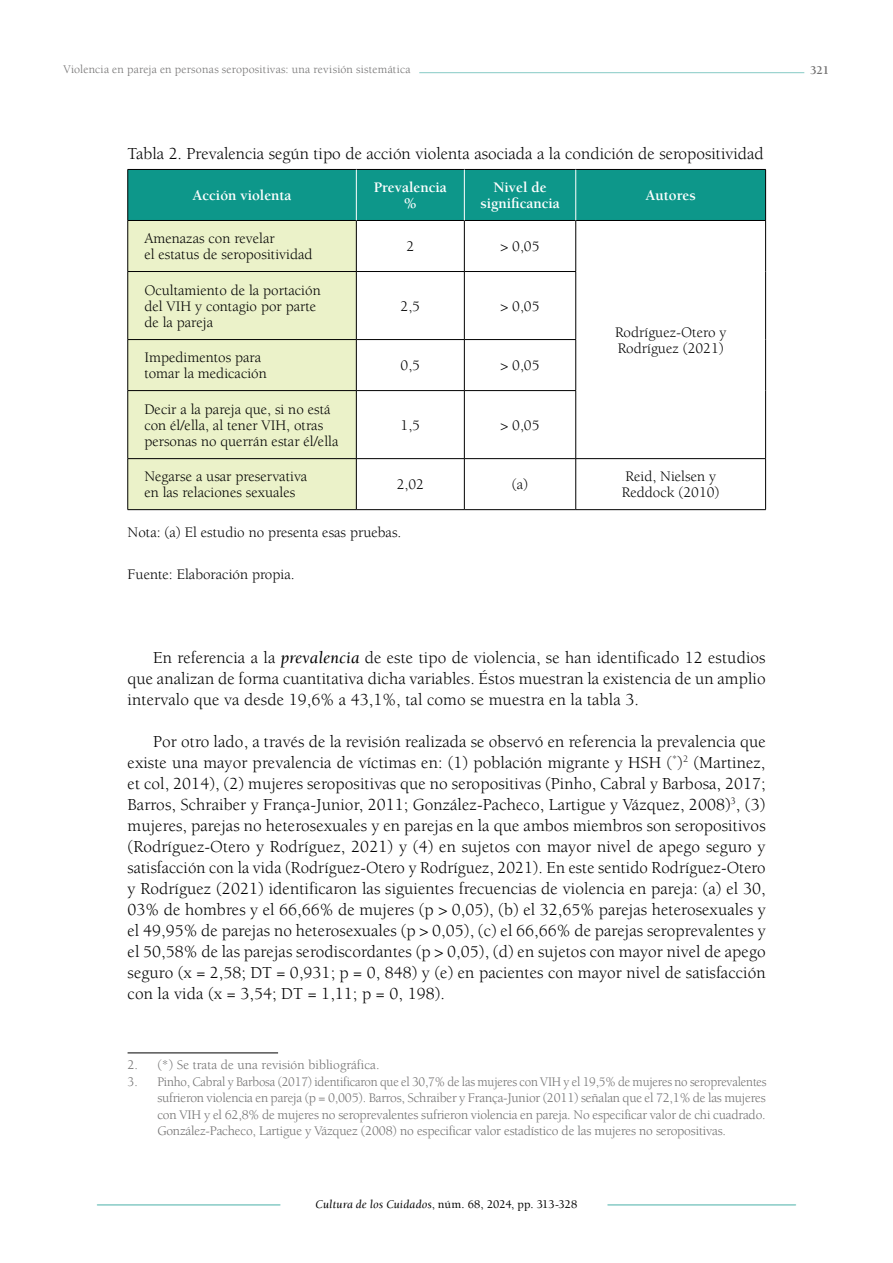
<style>
.page{position:relative;width:893px;height:1263px;background:#fff}
.page>*{position:absolute;margin:0;border:0;box-sizing:border-box;transform-origin:0 0}
.t1{font:17.25px/21px "Berkeley Std";letter-spacing:.005em;color:#000;text-align:justify}
.t2{font:15px/16px "Berkeley Std";color:#000}
.t3{font:700 15px/16px "Berkeley Std";color:#fff;text-align:center}
.t4{font:13.5px/16.5px "Berkeley Std";letter-spacing:-.015em;color:#706f6f;text-align:justify;scale:.96 1}
.t5{font:13.5px "Berkeley Std";letter-spacing:.005em;color:#706f6f}
.t6{font:12px "Berkeley Std";letter-spacing:.015em;color:#706f6f}
.t7{font:500 12px "Berkeley Std";letter-spacing:.005em;color:#000}
.t8{font:700 12px "Berkeley Std";color:#706f6f}
.s1{font-style:italic}
.s2{color:#222}
.s3{font-weight:400;font-style:italic}
</style>
<div class="page">
<div style="left:128px;top:170px;width:637px;height:50px;background:#0d978a"></div>
<div style="left:128px;top:221px;width:228px;height:288px;background:#ebf2c9"></div>
<hr style="left:128px;top:169px;width:228px;height:1px;background:#000">
<hr style="left:127px;top:170px;width:1px;height:50px;background:#000">
<hr style="left:356px;top:169px;width:108px;height:1px;background:#000">
<hr style="left:464px;top:169px;width:112px;height:1px;background:#000">
<hr style="left:576px;top:169px;width:190px;height:1px;background:#000">
<hr style="left:765px;top:170px;width:1px;height:50px;background:#000">
<hr style="left:128px;top:220px;width:228px;height:1px;background:#000">
<hr style="left:127px;top:221px;width:1px;height:50px;background:#000">
<hr style="left:356px;top:220px;width:108px;height:1px;background:#000">
<hr style="left:356px;top:221px;width:1px;height:50px;background:#000">
<hr style="left:464px;top:220px;width:112px;height:1px;background:#000">
<hr style="left:464px;top:221px;width:1px;height:50px;background:#000">
<hr style="left:576px;top:220px;width:190px;height:1px;background:#000">
<hr style="left:575px;top:221px;width:1px;height:50px;background:#000">
<hr style="left:765px;top:221px;width:1px;height:50px;background:#000">
<hr style="left:765px;top:271px;width:1px;height:69px;background:#000">
<hr style="left:765px;top:340px;width:1px;height:51px;background:#000">
<hr style="left:765px;top:391px;width:1px;height:67px;background:#000">
<hr style="left:128px;top:271px;width:228px;height:1px;background:#000">
<hr style="left:127px;top:272px;width:1px;height:67px;background:#000">
<hr style="left:356px;top:271px;width:108px;height:1px;background:#000">
<hr style="left:356px;top:272px;width:1px;height:67px;background:#000">
<hr style="left:464px;top:271px;width:112px;height:1px;background:#000">
<hr style="left:464px;top:272px;width:1px;height:67px;background:#000">
<hr style="left:575px;top:272px;width:1px;height:67px;background:#000">
<hr style="left:128px;top:339px;width:228px;height:1px;background:#000">
<hr style="left:127px;top:340px;width:1px;height:50px;background:#000">
<hr style="left:356px;top:339px;width:108px;height:1px;background:#000">
<hr style="left:356px;top:340px;width:1px;height:50px;background:#000">
<hr style="left:464px;top:339px;width:112px;height:1px;background:#000">
<hr style="left:464px;top:340px;width:1px;height:50px;background:#000">
<hr style="left:575px;top:340px;width:1px;height:50px;background:#000">
<hr style="left:128px;top:390px;width:228px;height:1px;background:#000">
<hr style="left:127px;top:391px;width:1px;height:67px;background:#000">
<hr style="left:356px;top:390px;width:108px;height:1px;background:#000">
<hr style="left:356px;top:391px;width:1px;height:67px;background:#000">
<hr style="left:464px;top:390px;width:112px;height:1px;background:#000">
<hr style="left:464px;top:391px;width:1px;height:67px;background:#000">
<hr style="left:575px;top:391px;width:1px;height:67px;background:#000">
<hr style="left:128px;top:458px;width:228px;height:1px;background:#000">
<hr style="left:127px;top:459px;width:1px;height:50px;background:#000">
<hr style="left:356px;top:458px;width:108px;height:1px;background:#000">
<hr style="left:356px;top:459px;width:1px;height:50px;background:#000">
<hr style="left:464px;top:458px;width:112px;height:1px;background:#000">
<hr style="left:464px;top:459px;width:1px;height:50px;background:#000">
<hr style="left:576px;top:458px;width:190px;height:1px;background:#000">
<hr style="left:575px;top:459px;width:1px;height:50px;background:#000">
<hr style="left:765px;top:459px;width:1px;height:50px;background:#000">
<hr style="left:128px;top:509px;width:228px;height:1px;background:#000">
<hr style="left:356px;top:509px;width:108px;height:1px;background:#000">
<hr style="left:464px;top:509px;width:112px;height:1px;background:#000">
<hr style="left:576px;top:509px;width:190px;height:1px;background:#000">
<hr style="left:356px;top:170px;width:1px;height:50px;background:#fff">
<hr style="left:464px;top:170px;width:1px;height:50px;background:#fff">
<hr style="left:575px;top:170px;width:1px;height:50px;background:#fff">
<hr style="left:128px;top:1053px;width:150px;height:1px;background:#000">
<hr style="left:419px;top:72px;width:385px;height:1px;background:#86cbc5">
<hr style="left:608px;top:1204px;width:187px;height:1px;background:#86cbc5">
<hr style="left:97px;top:1204px;width:183px;height:1px;background:#86cbc5">
<p class="t6" style="left:64px;top:63px;width:348px">Violencia en pareja en personas seropositivas: una revisión sistemática</p>
<p class="t8" style="left:810px;top:63px;width:21px">321</p>
<p class="t1" style="left:128px;top:143px;width:638px">Tabla 2. Prevalencia según tipo de acción violenta asociada a la condición de seropositividad</p>
<p class="t3" style="left:193px;top:188px;width:101px">Acción violenta</p>
<p class="t3" style="left:374px;top:180px;width:74px">Prevalencia %</p>
<p class="t3" style="left:480px;top:180px;width:81px">Nivel de significancia</p>
<p class="t3" style="left:646px;top:188px;width:52px">Autores</p>
<p class="t2" style="left:144px;top:231px;width:170px">Amenazas con revelar<br>el estatus de seropositividad</p>
<p class="t2" style="left:406px;top:239px;width:9px">2</p>
<p class="t2" style="left:501px;top:239px;width:40px">&gt; 0,05</p>
<p class="t2" style="left:144px;top:282px;width:178px">Ocultamiento de la portación del VIH y contagio por parte de la pareja</p>
<p class="t2" style="left:401px;top:298px;width:21px">2,5</p>
<p class="t2" style="left:501px;top:298px;width:40px">&gt; 0,05</p>
<p class="t2" style="left:144px;top:350px;width:124px">Impedimentos para tomar la medicación</p>
<p class="t2" style="left:401px;top:358px;width:21px">0,5</p>
<p class="t2" style="left:501px;top:358px;width:40px">&gt; 0,05</p>
<p class="t2" style="left:144px;top:401px;width:196px">Decir a la pareja que, si no está con él/ella, al tener VIH, otras personas no querrán estar él/ella</p>
<p class="t2" style="left:401px;top:417px;width:21px">1,5</p>
<p class="t2" style="left:501px;top:417px;width:40px">&gt; 0,05</p>
<p class="t2" style="left:615px;top:324px;width:113px">Rodríguez-Otero y<br>Rodríguez (2021)</p>
<p class="t2" style="left:144px;top:469px;width:164px">Negarse a usar preservativa en las relaciones sexuales</p>
<p class="t2" style="left:397px;top:477px;width:29px">2,02</p>
<p class="t2" style="left:512px;top:477px;width:18px">(a)</p>
<p class="t2" style="left:622px;top:469px;width:99px">Reid, Nielsen y<br>Reddock (2010)</p>
<p class="t2" style="left:128px;top:525px;width:275px">Nota: (a) El estudio no presenta esas pruebas.</p>
<p class="t2" style="left:128px;top:567px;width:169px">Fuente: Elaboración propia.</p>
<p class="t1" style="left:128px;top:647px;width:640px;text-indent:26px">En referencia a la <span class="s1">prevalencia</span> de este tipo de violencia, se han identificado 12 estudios que analizan de forma cuantitativa dicha variables. Éstos muestran la existencia de un amplio intervalo que va desde 19,6% a 43,1%, tal como se muestra en la tabla 3.</p>
<p class="t1" style="left:128px;top:731px;width:640px;text-indent:26px">Por otro lado, a través de la revisión realizada se observó en referencia la prevalencia que existe una mayor prevalencia de víctimas en: (1) población migrante y HSH <span class="s2">(</span><sup>*</sup><span class="s2">)</span><sup>2</sup> (Martinez, et col, 2014), (2) mujeres seropositivas que no seropositivas (Pinho, Cabral y Barbosa, 2017; Barros, Schraiber y França-Junior, 2011; González-Pacheco, Lartigue y Vázquez, 2008)<sup>3</sup>, (3) mujeres, parejas no heterosexuales y en parejas en la que ambos miembros son seropositivos (Rodríguez-Otero y Rodríguez, 2021) y (4) en sujetos con mayor nivel de apego seguro y satisfacción con la vida (Rodríguez-Otero y Rodríguez, 2021). En este sentido Rodríguez-Otero y Rodríguez (2021) identificaron las siguientes frecuencias de violencia en pareja: (a) el 30, 03% de hombres y el 66,66% de mujeres (p &gt; 0,05), (b) el 32,65% parejas heterosexuales y el 49,95% de parejas no heterosexuales (p &gt; 0,05), (c) el 66,66% de parejas seroprevalentes y el 50,58% de las parejas serodiscordantes (p &gt; 0,05), (d) en sujetos con mayor nivel de apego seguro (x = 2,58; DT = 0,931; p = 0, 848) y (e) en pacientes con mayor nivel de satisfacción con la vida (x = 3,54; DT = 1,11; p = 0, 198).</p>
<p class="t5" style="left:128px;top:1058px;width:253px">2. (*) Se trata de una revisión bibliográfica.</p>
<p class="t4" style="left:157px;top:1074px;width:636px;text-indent:-30px">3. Pinho, Cabral y Barbosa (2017) identificaron que el 30,7% de las mujeres con VIH y el 19,5% de mujeres no seroprevalentes sufrieron violencia en pareja (p = 0,005). Barros, Schraiber y França-Junior (2011) señalan que el 72,1% de las mujeres con VIH y el 62,8% de mujeres no seroprevalentes sufrieron violencia en pareja. No especificar valor de chi cuadrado.<br>González-Pacheco, Lartigue y Vázquez (2008) no especificar valor estadístico de las mujeres no seropositivas.</p>
<p class="t7" style="left:316px;top:1197px;width:263px"><span class="s3">Cultura de los Cuidados</span>, núm. 68, 2024, pp. 313-328</p>
</div>
